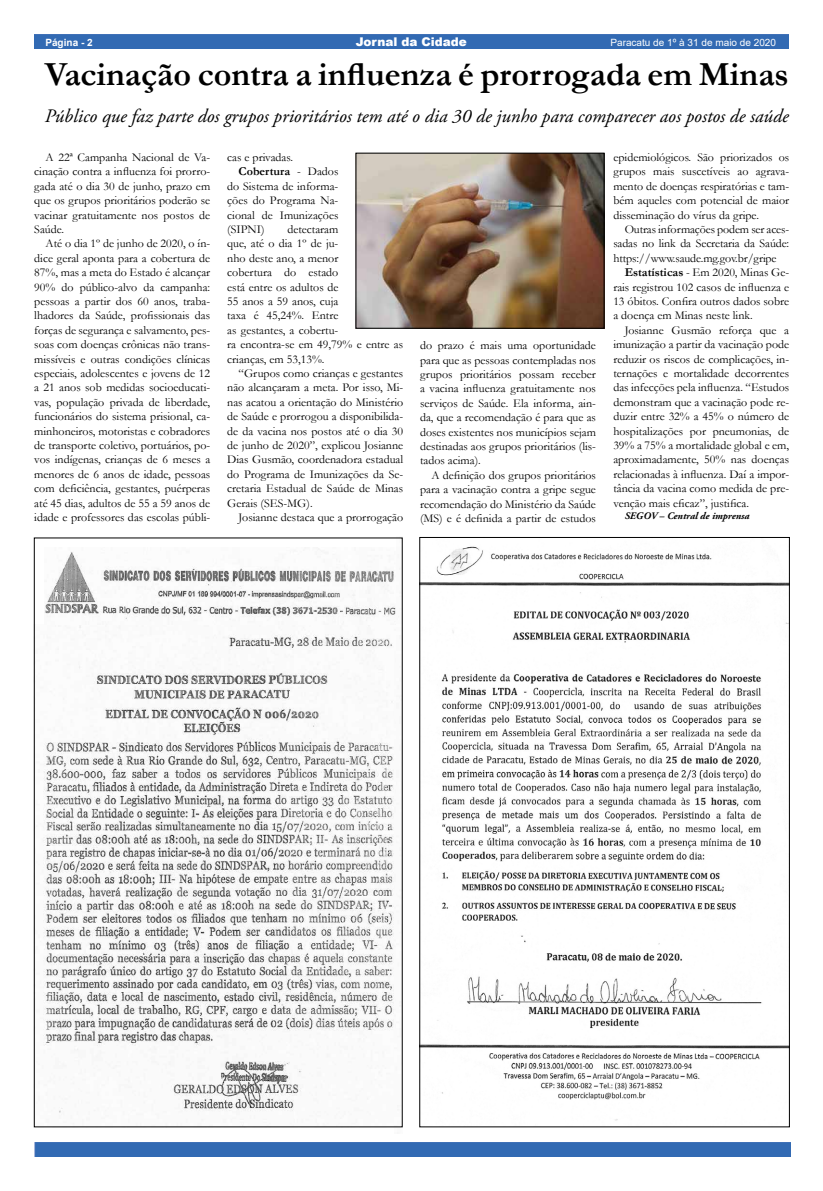
<style>
.page{position:relative;width:823px;height:1191px;background:#fff}
.page>*{position:absolute;margin:0;border:0;box-sizing:border-box;transform-origin:0 0}
.t1{font:700 34px "Garamond";color:#000}
.t2{font:italic 19px "Adobe Garamond Pro";color:#000}
.t3{font:12px/14.4px "Garamond";color:#000;text-align:justify}
.t4{font:700 12px "Garamond";color:#000}
.t5{font:900 12px "Arial";color:#fff}
.t6{font:10px "Arial";color:#fff}
.t7{font:italic 700 10px "Adobe Garamond Pro";color:#000}
.t8{font:700 10px "Arial";color:#fff}
.s1{font-weight:400}
.s2{font-weight:700}
</style>
<div class="page">
<div style="left:34px;top:34px;width:754px;height:15px;background:#326ab3"></div>
<div style="left:34px;top:1142px;width:755px;height:15px;background:#326ab3"></div>
<img style="left:43px;top:625px;width:351px;height:488px">
<img style="left:45px;top:548px;width:351px;height:73px">
<img style="left:421px;top:546px;width:366px;height:575px">
<img style="left:357px;top:155px;width:245px;height:172px">
<div style="left:355px;top:153px;width:249px;height:176px;border:1px solid #000"></div>
<p class="t8" style="left:45px;top:35px;width:49px">Página - 2</p>
<p class="t5" style="left:355px;top:33px;width:112px">Jornal da Cidade</p>
<p class="t6" style="left:610px;top:35px;width:167px">Paracatu de 1º à 31 de maio de 2020</p>
<h1 class="t1" style="left:45px;top:51px;width:745px">Vacinação contra a influenza é prorrogada em Minas</h1>
<h2 class="t2" style="left:45px;top:104px;width:745px">Público que faz parte dos grupos prioritários tem até o dia 30 de junho para comparecer aos postos de saúde</h2>
<p class="t3" style="left:34px;top:150px;width:177px;text-indent:11px">A 22ª Campanha Nacional de Va&shy;cinação contra a influenza foi prorro&shy;gada até o dia 30 de junho, prazo em que os grupos prioritários poderão se vacinar gratuitamente nos postos de Saúde.</p>
<p class="t3" style="left:34px;top:236px;width:177px;text-indent:11px">Até o dia 1º de junho de 2020, o ín&shy;dice geral aponta para a cobertura de 87%, mas a meta do Estado é alcançar 90% do público-alvo da campanha: pessoas a partir dos 60 anos, traba&shy;lhadores da Saúde, profissionais das forças de segurança e salvamento, pes&shy;soas com doenças crônicas não trans&shy;missíveis e outras condições clínicas especiais, adolescentes e jovens de 12 a 21 anos sob medidas socioeducati&shy;vas, população privada de liberdade, funcionários do sistema prisional, ca&shy;minhoneiros, motoristas e cobradores de transporte coletivo, portuários, po&shy;vos indígenas, crianças de 6 meses a menores de 6 anos de idade, pessoas com deficiência, gestantes, puérperas até 45 dias, adultos de 55 a 59 anos de idade e professores das escolas públi-</p>
<p class="t3" style="left:227px;top:150px;width:67px">cas e privadas.</p>
<p class="t4" style="left:238px;top:163px;width:101px">Cobertura <span class="s1">- Dados</span></p>
<p class="t3" style="left:227px;top:178px;width:112px">do Sistema de informa-</p>
<p class="t3" style="left:227px;top:193px;width:112px">ções do Programa Na-</p>
<p class="t3" style="left:227px;top:207px;width:113px">cional de Imunizações</p>
<p class="t3" style="left:227px;top:222px;width:39px">(SIPNI)</p>
<p class="t3" style="left:227px;top:222px;width:177px;text-align:left;text-indent:60px">detectaram<br>que, até o dia 1º de ju-<br>nho deste ano, a menor<br>cobertura do estado<br>está entre os adultos de<br>55 anos a 59 anos, cuja<br>taxa é 45,24%. Entre<br>as gestantes, a cobertu-<br>ra encontra-se em 49,79% e entre as crianças, em 53,13%.</p>
<p class="t3" style="left:227px;top:366px;width:177px;text-indent:11px">“Grupos como crianças e gestantes não alcançaram a meta. Por isso, Mi&shy;nas acatou a orientação do Ministério de Saúde e prorrogou a disponibilida&shy;de da vacina nos postos até o dia 30 de junho de 2020”, explicou Josianne Dias Gusmão, coordenadora estadual do Programa de Imunizações da Se&shy;cretaria Estadual de Saúde de Minas Gerais (SES-MG).</p>
<p class="t3" style="left:238px;top:510px;width:166px">Josianne destaca que a prorrogação</p>
<p class="t3" style="left:420px;top:338px;width:177px">do prazo é mais uma oportunidade para que as pessoas contempladas nos grupos prioritários possam receber a vacina influenza gratuitamente nos serviços de Saúde. Ela informa, ain&shy;da, que a recomendação é para que as doses existentes nos municípios sejam destinadas aos grupos prioritários (lis&shy;tados acima).</p>
<p class="t3" style="left:420px;top:467px;width:177px;text-indent:11px">A definição dos grupos prioritários para a vacinação contra a gripe segue recomendação do Ministério da Saúde (MS) e é definida a partir de estudos</p>
<p class="t3" style="left:613px;top:150px;width:177px">epidemiológicos. São priorizados os grupos mais suscetíveis ao agrava&shy;mento de doenças respiratórias e tam&shy;bém aqueles com potencial de maior disseminação do vírus da gripe.</p>
<p class="t3" style="left:613px;top:222px;width:177px;text-indent:11px">Outras informações podem ser aces&shy;sadas no link da Secretaria da Saúde: https://www.saude.mg.gov.br/gripe</p>
<p class="t3" style="left:613px;top:265px;width:177px;text-indent:11px"><span class="s2">Estatísticas</span> - Em 2020, Minas Ge&shy;rais registrou 102 casos de influenza e 13 óbitos. Confira outros dados sobre a doença em Minas neste link.</p>
<p class="t3" style="left:613px;top:322px;width:177px;text-indent:11px">Josianne Gusmão reforça que a imunização a partir da vacinação pode reduzir os riscos de complicações, in&shy;ternações e mortalidade decorrentes das infecções pela influenza. “Estudos demonstram que a vacinação pode re&shy;duzir entre 32% a 45% o número de hospitalizações por pneumonias, de 39% a 75% a mortalidade global e em, aproximadamente, 50% nas doenças relacionadas à influenza. Daí a impor&shy;tância da vacina como medida de pre&shy;venção mais eficaz”, justifica.</p>
<p class="t7" style="left:624px;top:510px;width:126px">SEGOV – Central de imprensa</p>
</div>
